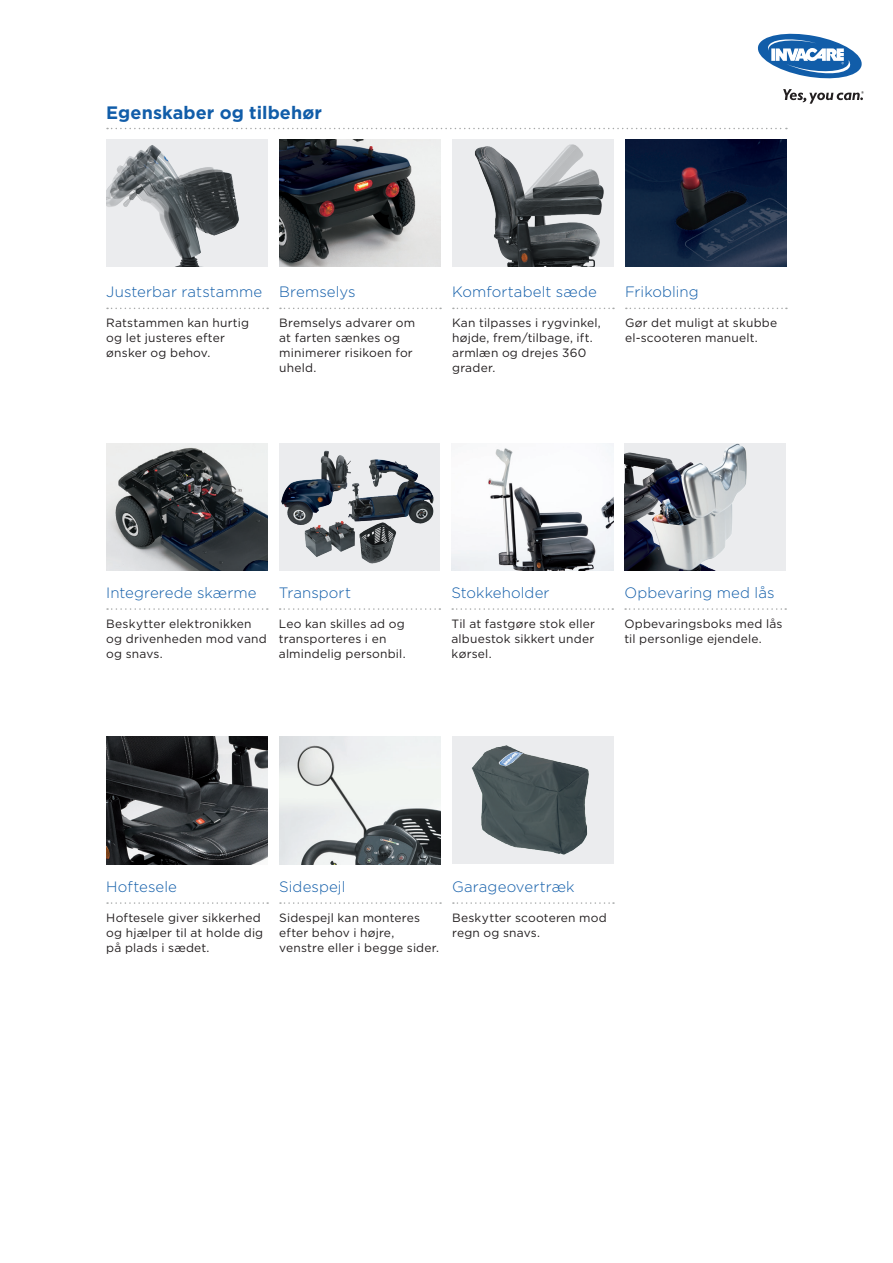
<style>
.page{position:relative;width:893px;height:1263px;background:#fff}
.page>*{position:absolute;margin:0;border:0;box-sizing:border-box;transform-origin:0 0}
.Heading_2019{font:700 18px "Gotham";letter-spacing:.005em;color:#115da9}
.Subheading_2019{font:300 15px "Gotham";letter-spacing:.005em;color:#115da9}
.Body_No_Indent{font:12px/15px "Gotham";letter-spacing:.015em;color:#231f20}
</style>
<div class="page">
<svg style="left:107px;top:308px;width:161px;height:1px"></svg>
<svg style="left:280px;top:308px;width:161px;height:1px"></svg>
<svg style="left:453px;top:308px;width:161px;height:1px"></svg>
<svg style="left:626px;top:308px;width:161px;height:1px"></svg>
<svg style="left:107px;top:608px;width:161px;height:2px"></svg>
<svg style="left:107px;top:902px;width:161px;height:2px"></svg>
<svg style="left:280px;top:608px;width:160px;height:2px"></svg>
<svg style="left:280px;top:902px;width:161px;height:2px"></svg>
<svg style="left:452px;top:608px;width:161px;height:2px"></svg>
<svg style="left:453px;top:902px;width:161px;height:2px"></svg>
<svg style="left:625px;top:608px;width:161px;height:2px"></svg>
<svg style="left:107px;top:128px;width:680px;height:1px"></svg>
<img style="left:106px;top:139px;width:162px;height:128px">
<img style="left:279px;top:139px;width:162px;height:128px">
<img style="left:452px;top:139px;width:162px;height:128px">
<img style="left:625px;top:139px;width:162px;height:128px">
<img style="left:279px;top:443px;width:161px;height:128px">
<img style="left:451px;top:443px;width:162px;height:128px">
<div style="left:624px;top:443px;width:162px;height:128px;background:#ebecee"></div>
<img style="left:624px;top:443px;width:123px;height:128px">
<img style="left:106px;top:443px;width:162px;height:128px">
<img style="left:106px;top:736px;width:162px;height:128px">
<img style="left:279px;top:736px;width:162px;height:128px">
<div style="left:452px;top:736px;width:162px;height:128px;background:#ebecee"></div>
<img style="left:471px;top:745px;width:118px;height:110px">
<svg style="left:757px;top:33px;width:107px;height:71px"></svg>
<p class="Heading_2019" style="left:106px;top:101px;width:217px">Egenskaber og tilbehør</p>
<p class="Subheading_2019" style="left:106px;top:282px;width:157px">Justerbar ratstamme</p>
<p class="Body_No_Indent" style="left:106px;top:315px;width:144px">Ratstammen kan hurtig og let justeres efter ønsker og behov.</p>
<p class="Subheading_2019" style="left:279px;top:282px;width:78px">Bremselys</p>
<p class="Body_No_Indent" style="left:279px;top:315px;width:137px">Bremselys advarer om at farten sænkes og minimerer risikoen for uheld.</p>
<p class="Subheading_2019" style="left:452px;top:282px;width:146px">Komfortabelt sæde</p>
<p class="Body_No_Indent" style="left:452px;top:315px;width:150px">Kan tilpasses i rygvinkel, højde, frem/tilbage, ift. armlæn og drejes 360 grader.</p>
<p class="Subheading_2019" style="left:625px;top:282px;width:75px">Frikobling</p>
<p class="Body_No_Indent" style="left:625px;top:315px;width:154px">Gør det muligt at skubbe el-scooteren manuelt.</p>
<p class="Subheading_2019" style="left:106px;top:583px;width:152px">Integrerede skærme</p>
<p class="Body_No_Indent" style="left:106px;top:615px;width:162px">Beskytter elektronikken og drivenheden mod vand og snavs.</p>
<p class="Subheading_2019" style="left:279px;top:583px;width:74px">Transport</p>
<p class="Body_No_Indent" style="left:279px;top:615px;width:128px">Leo kan skilles ad og transporteres i en almindelig personbil.</p>
<p class="Subheading_2019" style="left:451px;top:583px;width:100px">Stokkeholder</p>
<p class="Body_No_Indent" style="left:451px;top:615px;width:145px;text-align:justify">Til at fastgøre stok eller albuestok sikkert under kørsel.</p>
<p class="Subheading_2019" style="left:624px;top:583px;width:152px">Opbevaring med lås</p>
<p class="Body_No_Indent" style="left:624px;top:615px;width:160px">Opbevaringsboks med lås til personlige ejendele.</p>
<p class="Subheading_2019" style="left:106px;top:877px;width:72px">Hoftesele</p>
<p class="Body_No_Indent" style="left:106px;top:909px;width:158px">Hoftesele giver sikkerhed og hjælper til at holde dig på plads i sædet.</p>
<p class="Subheading_2019" style="left:279px;top:877px;width:68px">Sidespejl</p>
<p class="Body_No_Indent" style="left:279px;top:909px;width:161px">Sidespejl kan monteres efter behov i højre, venstre eller i begge sider.</p>
<p class="Subheading_2019" style="left:452px;top:877px;width:124px">Garageovertræk</p>
<p class="Body_No_Indent" style="left:452px;top:909px;width:156px">Beskytter scooteren mod regn og snavs.</p>
</div>
